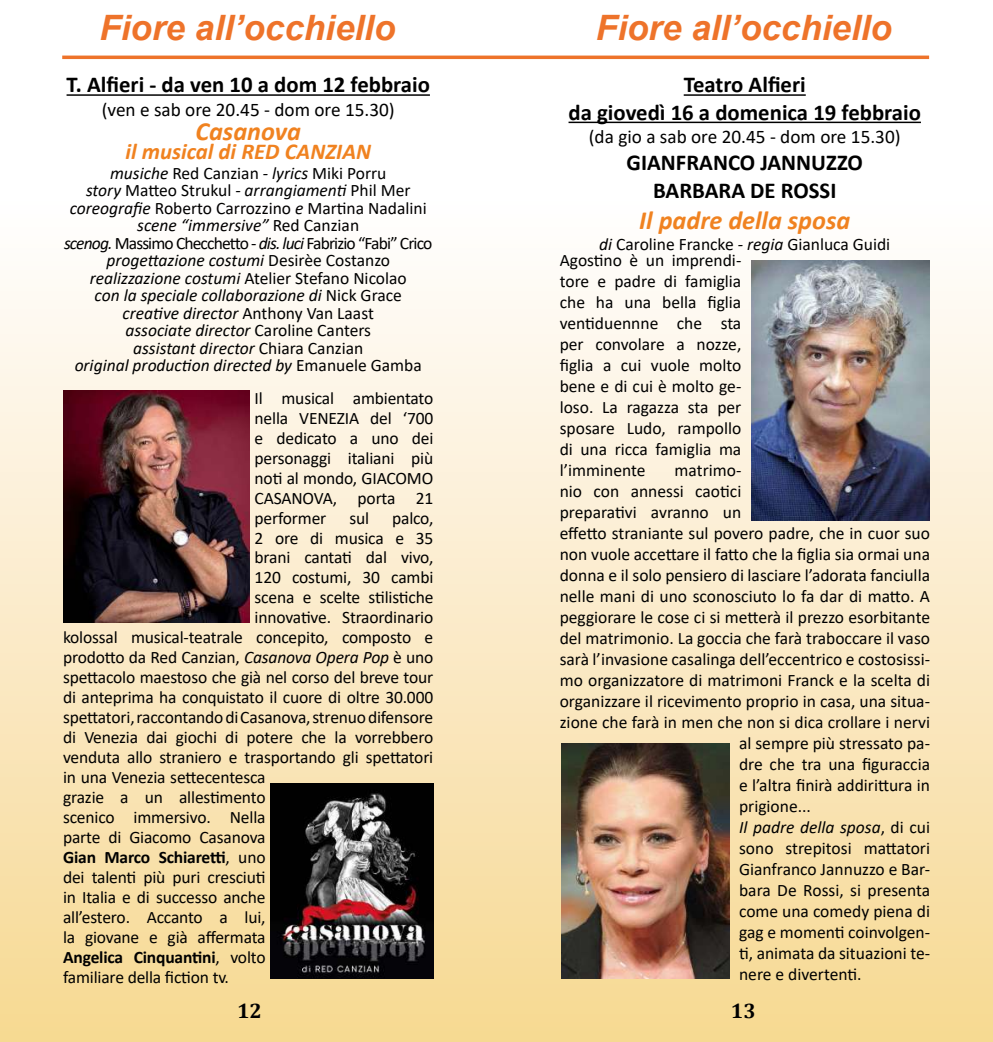
<style>
.page{position:relative;width:993px;height:1042px;background:#fff}
.page>*{position:absolute;margin:0;border:0;box-sizing:border-box;transform-origin:0 0}
.t1{font:italic 700 35px "Arial";color:#ee732a}
.t2{font:italic 700 26.25px "Calibri";color:#f08220}
.t3{font:700 22.75px/27.3px "Calibri";color:#000;text-align:center}
.t4{font:italic 700 22.75px "Calibri";color:#f08220}
.t5{font:700 21px "Cambria";color:#000}
.t6{font:19.25px "Calibri";color:#000}
.t7{font:17.5px/21px "Calibri";letter-spacing:-.01em;color:#000;text-align:justify}
.t8{font:italic 17.5px/17.5px "Calibri";color:#000;text-align:center}
.t9{font:700 17.5px "Calibri";letter-spacing:-.01em;color:#000}
.s1{font-style:normal}
.s2{font-style:italic}
.s3{font-weight:400}
</style>
<div class="page">
<div style="left:0;top:0;width:992px;height:1042px;background:linear-gradient(to bottom,#fff,#f7d996)"></div>
<hr style="left:62px;top:56px;width:866px;height:3px;background:#ee732a">
<hr style="left:67px;top:94px;width:363px;height:2px;background:#000">
<img style="left:270px;top:783px;width:163px;height:196px">
<img style="left:63px;top:391px;width:186px;height:232px">
<hr style="left:683px;top:94px;width:122px;height:2px;background:#000">
<hr style="left:568px;top:122px;width:352px;height:1px;background:#000">
<img style="left:751px;top:260px;width:178px;height:261px">
<img style="left:561px;top:743px;width:168px;height:236px">
<h1 class="t1" style="left:99px;top:4px;width:297px">Fiore all’occhiello</h1>
<h1 class="t1" style="left:595px;top:4px;width:297px">Fiore all’occhiello</h1>
<h3 class="t3" style="left:67px;top:71px;width:365px">T. Alfieri - da ven 10 a dom 12 febbraio</h3>
<p class="t6" style="left:102px;top:96px;width:294px">(ven e sab ore 20.45 - dom ore 15.30)</p>
<h2 class="t2" style="left:195px;top:113px;width:107px">Casanova</h2>
<h3 class="t4" style="left:125px;top:136px;width:247px">il musical di RED CANZIAN</h3>
<p class="t8" style="left:64px;top:163px;width:369px">musiche <span class="s1">Red Canzian</span> - lyrics <span class="s1">Miki Porru<br></span>story <span class="s1">Matteo Strukul</span> - arrangiamenti <span class="s1">Phil Mer </span>coreografie <span class="s1">Roberto Carrozzino</span> e <span class="s1">Martina Nadalini </span>scene “immersive” <span class="s1">Red Canzian<br></span>scenog. <span class="s1">Massimo Checchetto -</span> dis. luci <span class="s1">Fabrizio “Fabi” Crico </span>progettazione costumi <span class="s1">Desirèe Costanzo </span>realizzazione costumi <span class="s1">Atelier Stefano Nicolao<br></span>con la speciale collaborazione di <span class="s1">Nick Grace<br></span>creative director <span class="s1">Anthony Van Laast<br></span>associate director <span class="s1">Caroline Canters<br></span>assistant director <span class="s1">Chiara Canzian<br></span>original production directed by <span class="s1">Emanuele Gamba</span></p>
<p class="t7" style="left:254px;top:388px;width:180px;line-height:19.9px">Il musical ambientato nella VENEZIA del ‘700 e dedicato a uno dei personaggi italiani più noti al mondo, GIACOMO CASANOVA, porta 21 performer</p>
<p class="t7" style="left:349px;top:507px;width:21px">sul</p>
<p class="t7" style="left:392px;top:507px;width:43px">palco,</p>
<p class="t7" style="left:254px;top:527px;width:180px">2 ore di musica e 35</p>
<p class="t7" style="left:254px;top:547px;width:180px">brani cantati dal vivo,</p>
<p class="t7" style="left:254px;top:567px;width:180px">120 costumi, 30 cambi</p>
<p class="t7" style="left:254px;top:586px;width:180px">scena e scelte stilistiche</p>
<p class="t7" style="left:254px;top:606px;width:180px">innovative. Straordinario</p>
<p class="t7" style="left:63px;top:626px;width:371px">kolossal musical-teatrale concepito, composto e</p>
<p class="t7" style="left:63px;top:646px;width:371px">prodotto da Red Canzian, <span class="s2">Casanova Opera Pop</span> è uno</p>
<p class="t7" style="left:63px;top:666px;width:371px">spettacolo maestoso che già nel corso del breve tour</p>
<p class="t7" style="left:63px;top:686px;width:371px">di anteprima ha conquistato il cuore di oltre 30.000</p>
<p class="t7" style="left:63px;top:706px;width:371px">spettatori, raccontando di Casanova, strenuo difensore</p>
<p class="t7" style="left:63px;top:726px;width:371px">di Venezia dai giochi di potere che la vorrebbero</p>
<p class="t7" style="left:63px;top:746px;width:371px">venduta allo straniero e trasportando gli spettatori</p>
<p class="t7" style="left:63px;top:766px;width:204px">in una Venezia settecentesca</p>
<p class="t7" style="left:63px;top:786px;width:204px">grazie a un allestimento</p>
<p class="t7" style="left:63px;top:806px;width:204px">scenico immersivo. Nella</p>
<p class="t7" style="left:63px;top:826px;width:204px">parte di Giacomo Casanova</p>
<p class="t9" style="left:63px;top:844px;width:204px">Gian Marco Schiaretti<span class="s3">, uno</span></p>
<p class="t7" style="left:63px;top:866px;width:204px">dei talenti più puri cresciuti</p>
<p class="t7" style="left:63px;top:886px;width:204px">in Italia e di successo anche</p>
<p class="t7" style="left:63px;top:906px;width:204px">all’estero. Accanto a lui,</p>
<p class="t7" style="left:63px;top:926px;width:204px">la giovane e già affermata</p>
<p class="t9" style="left:63px;top:944px;width:204px">Angelica Cinquantini<span class="s3">, volto</span></p>
<p class="t7" style="left:63px;top:966px;width:167px">familiare della fiction tv.</p>
<h3 class="t3" style="left:568px;top:71px;width:354px">Teatro Alfieri<br>da giovedì 16 a domenica 19 febbraio</h3>
<p class="t6" style="left:588px;top:123px;width:313px">(da gio a sab ore 20.45 - dom ore 15.30)</p>
<h3 class="t3" style="left:626px;top:149px;width:238px">GIANFRANCO JANNUZZO<br>BARBARA DE ROSSI</h3>
<h2 class="t2" style="left:639px;top:202px;width:212px">Il padre della sposa</h2>
<p class="t7" style="left:559px;top:236px;width:332px;line-height:15.8px;text-indent:39px"><span class="s2">di</span> Caroline Francke <span class="s2">- regia</span> Gianluca Guidi<br>Agostino è un imprendi-</p>
<p class="t7" style="left:559px;top:270px;width:183px">tore e padre di famiglia che ha una bella figlia ventiduennne che sta per convolare a nozze, figlia a cui vuole molto bene e di cui è molto ge&shy;loso. La ragazza sta per sposare Ludo, rampollo di una ricca famiglia ma l’imminente</p>
<p class="t7" style="left:674px;top:459px;width:68px">matrimo-</p>
<p class="t7" style="left:559px;top:480px;width:183px">nio con annessi caotici</p>
<p class="t7" style="left:559px;top:501px;width:183px">preparativi avranno un</p>
<p class="t7" style="left:559px;top:522px;width:372px">effetto straniante sul povero padre, che in cuor suo</p>
<p class="t7" style="left:559px;top:543px;width:372px">non vuole accettare il fatto che la figlia sia ormai una</p>
<p class="t7" style="left:559px;top:564px;width:372px">donna e il solo pensiero di lasciare l’adorata fanciulla</p>
<p class="t7" style="left:559px;top:585px;width:372px">nelle mani di uno sconosciuto lo fa dar di matto. A</p>
<p class="t7" style="left:559px;top:606px;width:372px">peggiorare le cose ci si metterà il prezzo esorbitante</p>
<p class="t7" style="left:559px;top:627px;width:372px">del matrimonio. La goccia che farà traboccare il vaso</p>
<p class="t7" style="left:559px;top:648px;width:372px">sarà l’invasione casalinga dell’eccentrico e costosissi-</p>
<p class="t7" style="left:559px;top:669px;width:372px">mo organizzatore di matrimoni Franck e la scelta di</p>
<p class="t7" style="left:559px;top:690px;width:372px">organizzare il ricevimento proprio in casa, una situa-</p>
<p class="t7" style="left:559px;top:711px;width:372px">zione che farà in men che non si dica crollare i nervi</p>
<p class="t7" style="left:738px;top:732px;width:192px">al sempre più stressato pa-</p>
<p class="t7" style="left:738px;top:753px;width:192px">dre che tra una figuraccia</p>
<p class="t7" style="left:738px;top:774px;width:192px">e l’altra finirà addirittura in</p>
<p class="t7" style="left:738px;top:795px;width:73px">prigione...</p>
<p class="t8" style="left:738px;top:817px;width:192px">Il padre della sposa<span class="s1">, di cui</span></p>
<p class="t7" style="left:738px;top:837px;width:192px">sono strepitosi mattatori</p>
<p class="t7" style="left:738px;top:858px;width:192px">Gianfranco Jannuzzo e Bar-</p>
<p class="t7" style="left:738px;top:879px;width:192px">bara De Rossi, si presenta</p>
<p class="t7" style="left:738px;top:900px;width:192px">come una comedy piena di</p>
<p class="t7" style="left:738px;top:921px;width:192px">gag e momenti coinvolgen-</p>
<p class="t7" style="left:738px;top:942px;width:192px">ti, animata da situazioni te-</p>
<p class="t7" style="left:738px;top:963px;width:124px">nere e divertenti.</p>
<p class="t5" style="left:237px;top:995px;width:26px">12</p>
<p class="t5" style="left:730px;top:995px;width:26px">13</p>
</div>
